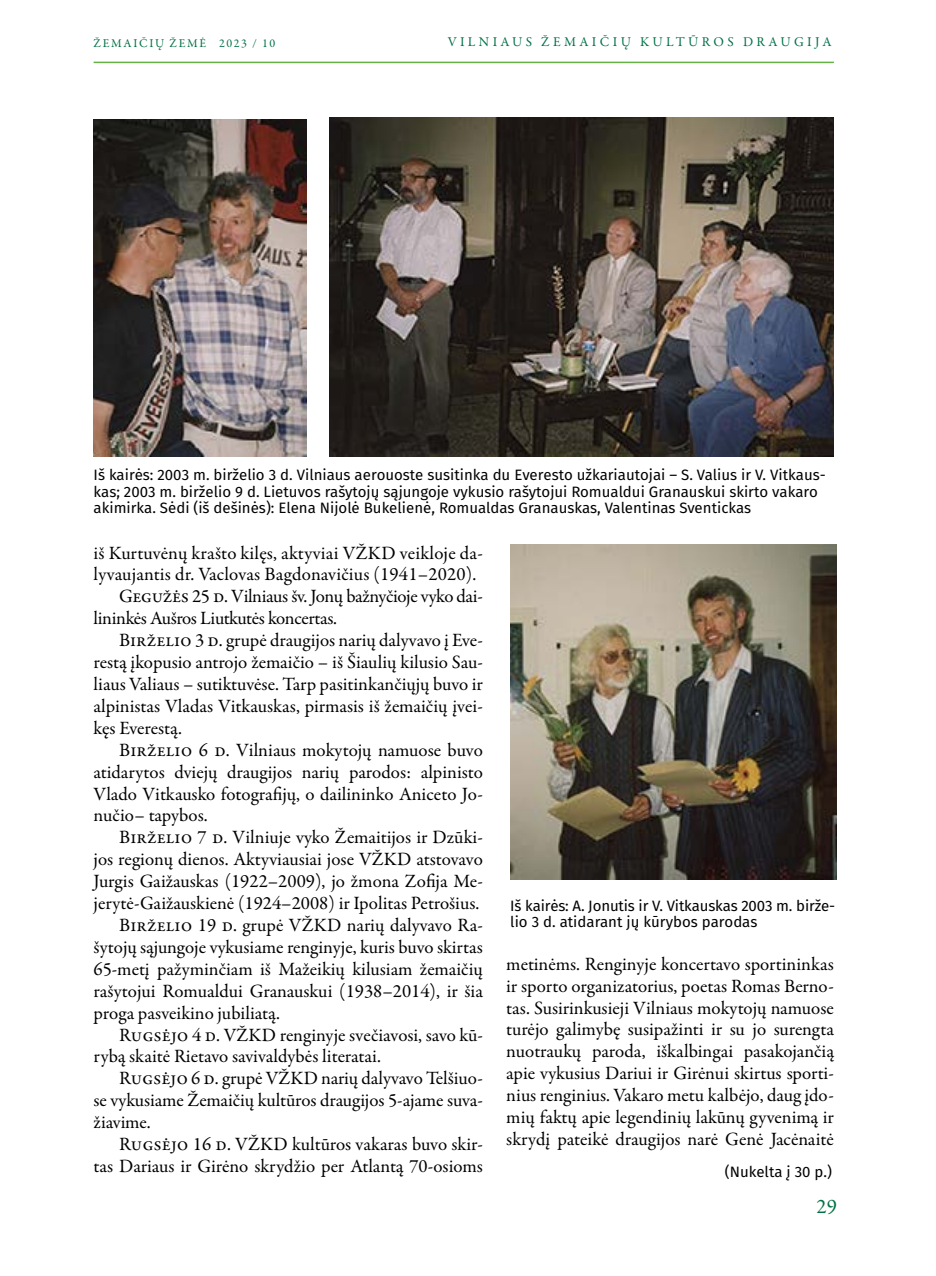
<style>
.page{position:relative;width:936px;height:1276px;background:#fff}
.page>*{position:absolute;margin:0;border:0;box-sizing:border-box;transform-origin:0 0}
.t1{font:21px "Garamond Premr Pro";color:#007045}
.t2{font:18.9px/21.9px "Garamond Premr Pro";color:#000;text-align:justify}
.t3{font:18.9px "Garamond Premr Pro";letter-spacing:-.02em;color:#000}
.t4{font:18.9px "Garamond Premr Pro";letter-spacing:-.03em;color:#000}
.t5{font:15px/16.5px "Fira Sans";color:#000}
.t6{font:13.5px "Garamond Premr Pro";letter-spacing:.25em;color:#007045}
.t7{font:12px "Garamond Premr Pro";letter-spacing:.14em;color:#007045}
</style>
<div class="page">
<hr style="left:94px;top:62px;width:739px;height:1px;background:#65b245">
<img style="left:330px;top:117px;width:503px;height:339px">
<img style="left:94px;top:119px;width:212px;height:337px">
<img style="left:510px;top:545px;width:326px;height:334px">
<p class="t7" style="left:94px;top:36px;width:183px">ŽEMAIČIŲ ŽEMĖ 2023 / 10</p>
<p class="t6" style="left:448px;top:33px;width:385px">VILNIAUS ŽEMAIČIŲ KULTŪROS DRAUGIJA</p>
<p class="t5" style="left:94px;top:468px;width:733px">Iš kairės: 2003 m. birželio 3 d. Vilniaus aerouoste susitinka du Everesto užkariautojai – S. Valius ir V. Vitkaus&shy;kas; 2003 m. birželio 9 d. Lietuvos rašytojų sąjungoje vykusio rašytojui Romualdui Granauskui skirto vakaro akimirka. Sėdi (iš dešinės): Elena Nijolė Bukelienė, Romualdas Granauskas, Valentinas Sventickas</p>
<p class="t2" style="left:94px;top:542px;width:391px">iš Kurtuvėnų krašto kilęs, aktyviai VŽKD veikloje da-</p>
<p class="t2" style="left:94px;top:564px;width:384px">lyvaujantis dr. Vaclovas Bagdonavičius (1941–2020).</p>
<p class="t3" style="left:119px;top:585px;width:365px">Gegužės 25 d. Vilniaus šv. Jonų bažnyčioje vyko dai-</p>
<p class="t4" style="left:94px;top:607px;width:245px">lininkės Aušros Liutkutės koncertas.</p>
<p class="t2" style="left:119px;top:630px;width:365px">Birželio 3 d. grupė draugijos narių dalyvavo į Eve-</p>
<p class="t2" style="left:94px;top:651px;width:391px">restą įkopusio antrojo žemaičio – iš Šiaulių kilusio Sau-</p>
<p class="t2" style="left:94px;top:673px;width:391px">liaus Valiaus – sutiktuvėse. Tarp pasitinkančiųjų buvo ir</p>
<p class="t2" style="left:94px;top:695px;width:391px">alpinistas Vladas Vitkauskas, pirmasis iš žemaičių įvei-</p>
<p class="t2" style="left:94px;top:717px;width:90px">kęs Everestą.</p>
<p class="t2" style="left:119px;top:739px;width:365px">Birželio 6 d. Vilniaus mokytojų namuose buvo</p>
<p class="t2" style="left:94px;top:761px;width:391px">atidarytos dviejų draugijos narių parodos: alpinisto</p>
<p class="t2" style="left:94px;top:783px;width:391px">Vlado Vitkausko fotografijų, o dailininko Aniceto Jo-</p>
<p class="t2" style="left:94px;top:805px;width:116px">nučio– tapybos.</p>
<p class="t2" style="left:119px;top:827px;width:365px">Birželio 7 d. Vilniuje vyko Žemaitijos ir Dzūki-</p>
<p class="t2" style="left:94px;top:849px;width:391px">jos regionų dienos. Aktyviausiai jose VŽKD atstovavo</p>
<p class="t2" style="left:94px;top:870px;width:391px">Jurgis Gaižauskas (1922–2009), jo žmona Zofija Me-</p>
<p class="t2" style="left:94px;top:892px;width:387px">jerytė-Gaižauskienė (1924–2008) ir Ipolitas Petrošius.</p>
<p class="t2" style="left:119px;top:914px;width:365px">Birželio 19 d. grupė VŽKD narių dalyvavo Ra-</p>
<p class="t2" style="left:94px;top:936px;width:391px">šytojų sąjungoje vykusiame renginyje, kuris buvo skirtas</p>
<p class="t2" style="left:94px;top:958px;width:391px">65-metį pažyminčiam iš Mažeikių kilusiam žemaičių</p>
<p class="t2" style="left:94px;top:980px;width:391px">rašytojui Romualdui Granauskui (1938–2014), ir šia</p>
<p class="t2" style="left:94px;top:1002px;width:188px">proga pasveikino jubiliatą.</p>
<p class="t2" style="left:119px;top:1024px;width:365px">Rugsėjo 4 d. VŽKD renginyje svečiavosi, savo kū-</p>
<p class="t2" style="left:94px;top:1046px;width:289px">rybą skaitė Rietavo savivaldybės literatai.</p>
<p class="t2" style="left:119px;top:1068px;width:365px">Rugsėjo 6 d. grupė VŽKD narių dalyvavo Telšiuo-</p>
<p class="t2" style="left:94px;top:1089px;width:391px">se vykusiame Žemaičių kultūros draugijos 5-ajame suva-</p>
<p class="t2" style="left:94px;top:1111px;width:59px">žiavime.</p>
<p class="t2" style="left:119px;top:1133px;width:365px">Rugsėjo 16 d. VŽKD kultūros vakaras buvo skir-</p>
<p class="t2" style="left:94px;top:1155px;width:391px">tas Dariaus ir Girėno skrydžio per Atlantą 70-osioms</p>
<p class="t5" style="left:510px;top:898px;width:326px">Iš kairės: A. Jonutis ir V. Vitkauskas 2003 m. birže&shy;lio 3 d. atidarant jų kūrybos parodas</p>
<p class="t2" style="left:506px;top:953px;width:329px">metinėms. Renginyje koncertavo sportininkas ir sporto organizatorius, poetas Romas Berno&shy;tas. Susirinkusieji Vilniaus mokytojų namuose turėjo galimybę susipažinti ir su jo surengta nuotraukų paroda, iškalbingai pasakojančią apie vykusius Dariui ir Girėnui skirtus sporti&shy;nius renginius. Vakaro metu kalbėjo, daug įdo&shy;mių faktų apie legendinių lakūnų gyvenimą ir skrydį pateikė draugijos narė Genė Jacėnaitė</p>
<p class="t5" style="left:725px;top:1165px;width:108px">(Nukelta į 30 p.)</p>
<p class="t1" style="left:816px;top:1193px;width:22px">29</p>
</div>
